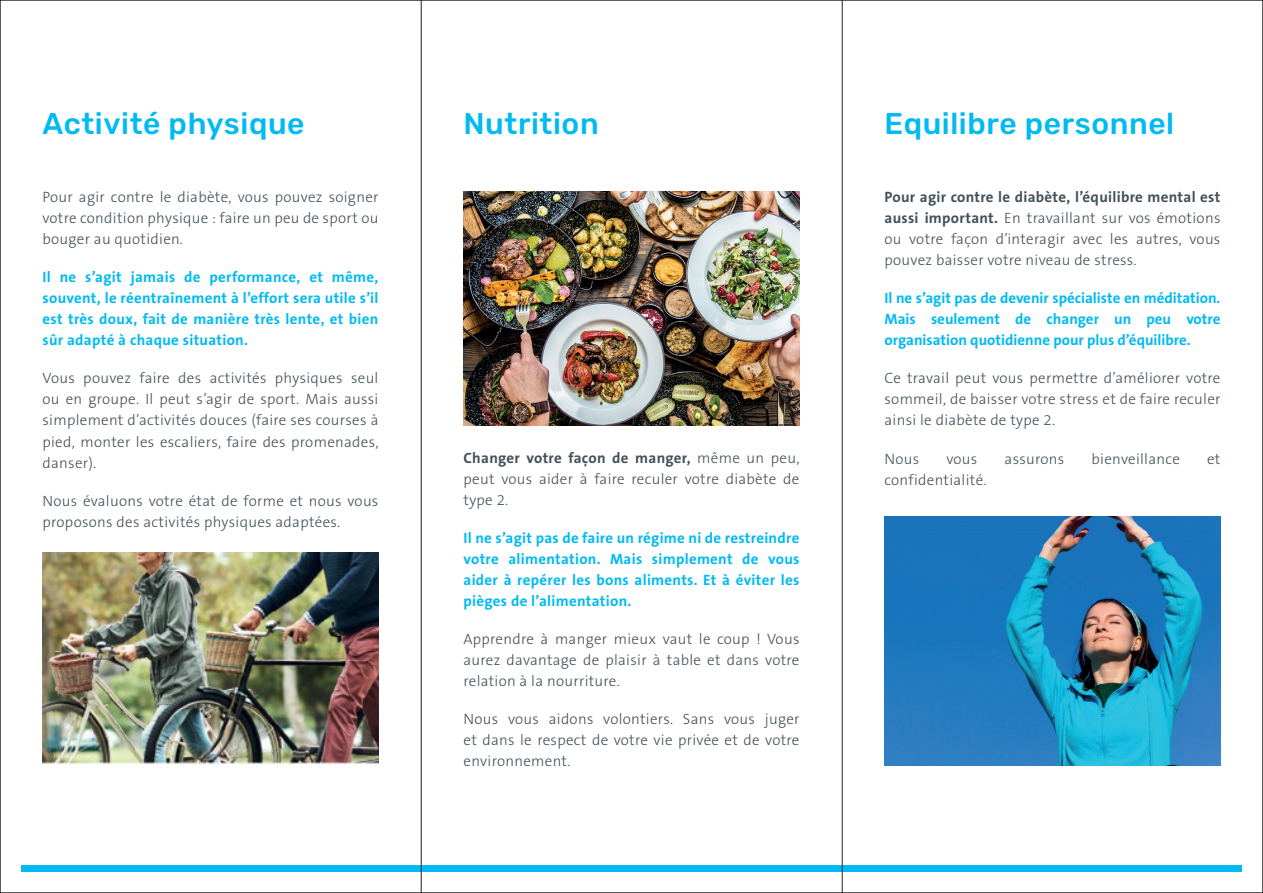
<style>
.page{position:relative;width:1263px;height:893px;background:#fff}
.page>*{position:absolute;margin:0;border:0;box-sizing:border-box;transform-origin:0 0}
.t1{font:500 30px "Rubik";letter-spacing:.02em;color:#00baf1}
.t2{font:300 15px/21px "The Sans B W3";letter-spacing:.02em;color:#425159;text-align:justify}
.t3{font:700 15px/21px "The Sans B W7";letter-spacing:.02em;color:#00baf1;text-align:justify}
.t4{font:700 15px "The Sans B W7";letter-spacing:.02em;color:#425159}
.s1{font-family:"The Sans B W3";font-weight:300}
.s2{font-family:"The Sans B W7";font-weight:700}
</style>
<div class="page">
<div style="left:21px;top:865px;width:1221px;height:7px;background:#00baf1"></div>
<img style="left:884px;top:517px;width:336px;height:248px">
<img style="left:43px;top:553px;width:335px;height:211px">
<img style="left:463px;top:191px;width:336px;height:234px">
<hr style="left:421px;top:0;width:1px;height:893px;background:#231f20">
<hr style="left:842px;top:0;width:1px;height:893px;background:#231f20">
<h1 class="t1" style="left:43px;top:107px;width:264px">Activité physique</h1>
<h1 class="t1" style="left:463px;top:107px;width:137px">Nutrition</h1>
<h1 class="t1" style="left:884px;top:107px;width:291px">Equilibre personnel</h1>
<p class="t2" style="left:43px;top:187px;width:337px">Pour agir contre le diabète, vous pouvez soigner votre condition physique : faire un peu de sport ou bouger au quotidien.</p>
<p class="t3" style="left:43px;top:267px;width:337px">Il ne s’agit jamais de performance, et même, souvent, le réentraînement à l’effort sera utile s’il est très doux, fait de manière très lente, et bien sûr adapté à chaque situation.</p>
<p class="t2" style="left:43px;top:368px;width:337px">Vous pouvez faire des activités physiques seul ou en groupe. Il peut s’agir de sport. Mais aussi simplement d’activités douces (faire ses courses à pied, monter les escaliers, faire des promenades, danser).</p>
<p class="t2" style="left:43px;top:490px;width:337px">Nous évaluons votre état de forme et nous vous proposons des activités physiques adaptées.</p>
<p class="t4" style="left:463px;top:448px;width:337px">Changer votre façon de manger, <span class="s1">même un peu,</span></p>
<p class="t2" style="left:463px;top:468px;width:337px">peut vous aider à faire reculer votre diabète de type 2.</p>
<p class="t3" style="left:463px;top:527px;width:337px">Il ne s’agit pas de faire un régime ni de restreindre votre alimentation. Mais simplement de vous aider à repérer les bons aliments. Et à éviter les pièges de l’alimentation.</p>
<p class="t2" style="left:463px;top:628px;width:337px">Apprendre à manger mieux vaut le coup ! Vous aurez davantage de plaisir à table et dans votre relation à la nourriture.</p>
<p class="t2" style="left:463px;top:708px;width:337px">Nous vous aidons volontiers. Sans vous juger et dans le respect de votre vie privée et de votre environnement.</p>
<p class="t4" style="left:884px;top:188px;width:337px">Pour agir contre le diabète, l’équilibre mental est</p>
<p class="t2" style="left:884px;top:208px;width:337px"><span class="s2">aussi important.</span> En travaillant sur vos émotions ou votre façon d’interagir avec les autres, vous pouvez baisser votre niveau de stress.</p>
<p class="t3" style="left:884px;top:288px;width:337px">Il ne s’agit pas de devenir spécialiste en méditation.<br>Mais seulement de changer un peu votre organisation quotidienne pour plus d’équilibre.</p>
<p class="t2" style="left:884px;top:368px;width:337px">Ce travail peut vous permettre d’améliorer votre sommeil, de baisser votre stress et de faire reculer ainsi le diabète de type 2.</p>
<p class="t2" style="left:884px;top:448px;width:36px">Nous</p>
<p class="t2" style="left:946px;top:448px;width:32px">vous</p>
<p class="t2" style="left:1004px;top:448px;width:61px">assurons</p>
<p class="t2" style="left:1091px;top:448px;width:90px">bienveillance</p>
<p class="t2" style="left:1207px;top:448px;width:15px">et</p>
<p class="t2" style="left:884px;top:469px;width:104px">confidentialité.</p>
</div>
